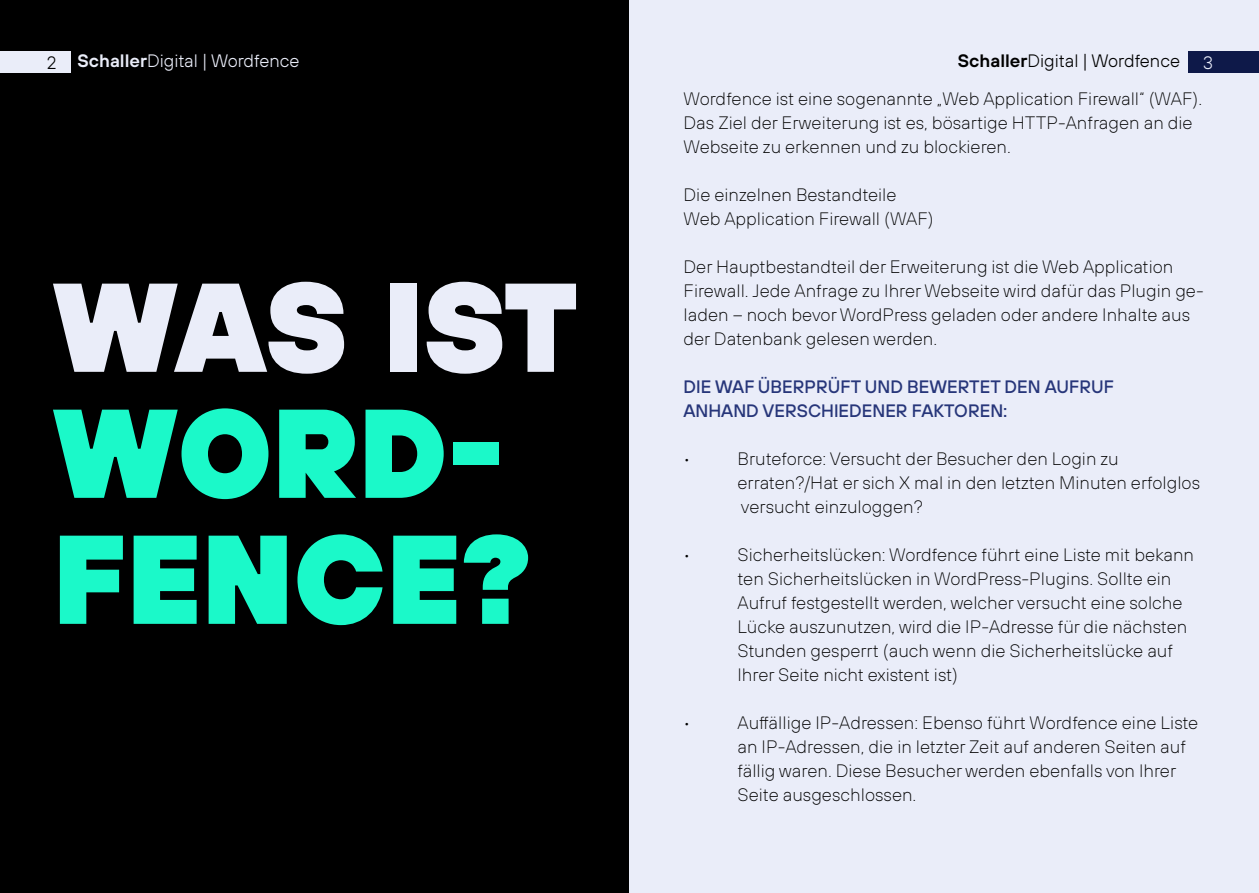
<style>
.page{position:relative;width:1259px;height:893px;background:#fff}
.page>*{position:absolute;margin:0;border:0;box-sizing:border-box;transform-origin:0 0}
.t1{font:900 126px/126px "TT Hoves";color:#1bf9c9}
.t2{font:900 126px "TT Hoves";letter-spacing:-.01em;color:#eaedf9}
.t3{font:200 18px/24px "TT Hoves";color:#000}
.t4{font:500 18px/24px "TT Hoves";color:#27367a}
.t5{font:300 18px "TT Hoves";color:#eaedf9}
.t6{font:300 18px "TT Hoves";color:#000}
.s1{color:#000}
.s2{font-weight:600}
</style>
<div class="page">
<div style="left:0;top:0;width:629px;height:893px;background:#000"></div>
<div style="left:0;top:51px;width:70px;height:21px;background:#eaedf9"></div>
<div style="left:629px;top:0;width:630px;height:893px;background:#eaedf9"></div>
<div style="left:1188px;top:51px;width:71px;height:21px;background:#0e1949"></div>
<p class="t5" style="left:47px;top:50px;width:254px"><span class="s1">2</span> <span class="s2">Schaller</span>Digital | Wordfence</p>
<p class="t6" style="left:958px;top:50px;width:224px"><span class="s2">Schaller</span>Digital | Wordfence</p>
<p class="t5" style="left:1203px;top:51px;width:11px">3</p>
<h1 class="t2" style="left:53px;top:242px;width:527px">WAS IST</h1>
<h1 class="t1" style="left:53px;top:387px;width:479px">WORD-<br>FENCE?</h1>
<p class="t3" style="left:683px;top:86px;width:520px">Wordfence ist eine sogenannte „Web Application Firewall“ (WAF).<br>Das Ziel der Erweiterung ist es, bösartige HTTP-Anfragen an die<br>Webseite zu erkennen und zu blockieren.</p>
<p class="t3" style="left:683px;top:182px;width:252px">Die einzelnen Bestandteile<br>Web Application Firewall (WAF)</p>
<p class="t3" style="left:683px;top:254px;width:522px">Der Hauptbestandteil der Erweiterung ist die Web Application Firewall. Jede Anfrage zu Ihrer Webseite wird dafür das Plugin ge&shy;laden – noch bevor WordPress geladen oder andere Inhalte aus der Datenbank gelesen werden.</p>
<p class="t4" style="left:683px;top:374px;width:432px">DIE WAF ÜBERPRÜFT UND BEWERTET DEN AUFRUF<br>ANHAND VERSCHIEDENER FAKTOREN:</p>
<p class="t3" style="left:683px;top:446px;width:8px">•</p>
<p class="t3" style="left:737px;top:446px;width:464px">Bruteforce: Versucht der Besucher den Login zu erraten?/Hat er sich X mal in den letzten Minuten erfolglos versucht einzuloggen?</p>
<p class="t3" style="left:683px;top:542px;width:8px">•</p>
<p class="t3" style="left:737px;top:542px;width:458px">Sicherheitslücken: Wordfence führt eine Liste mit bekann ten Sicherheitslücken in WordPress-Plugins. Sollte ein Aufruf festgestellt werden, welcher versucht eine solche Lücke auszunutzen, wird die IP-Adresse für die nächsten Stunden gesperrt (auch wenn die Sicherheitslücke auf Ihrer Seite nicht existent ist)</p>
<p class="t3" style="left:683px;top:710px;width:8px">•</p>
<p class="t3" style="left:737px;top:710px;width:462px">Auffällige IP-Adressen: Ebenso führt Wordfence eine Liste an IP-Adressen, die in letzter Zeit auf anderen Seiten auf fällig waren. Diese Besucher werden ebenfalls von Ihrer Seite ausgeschlossen.</p>
</div>
